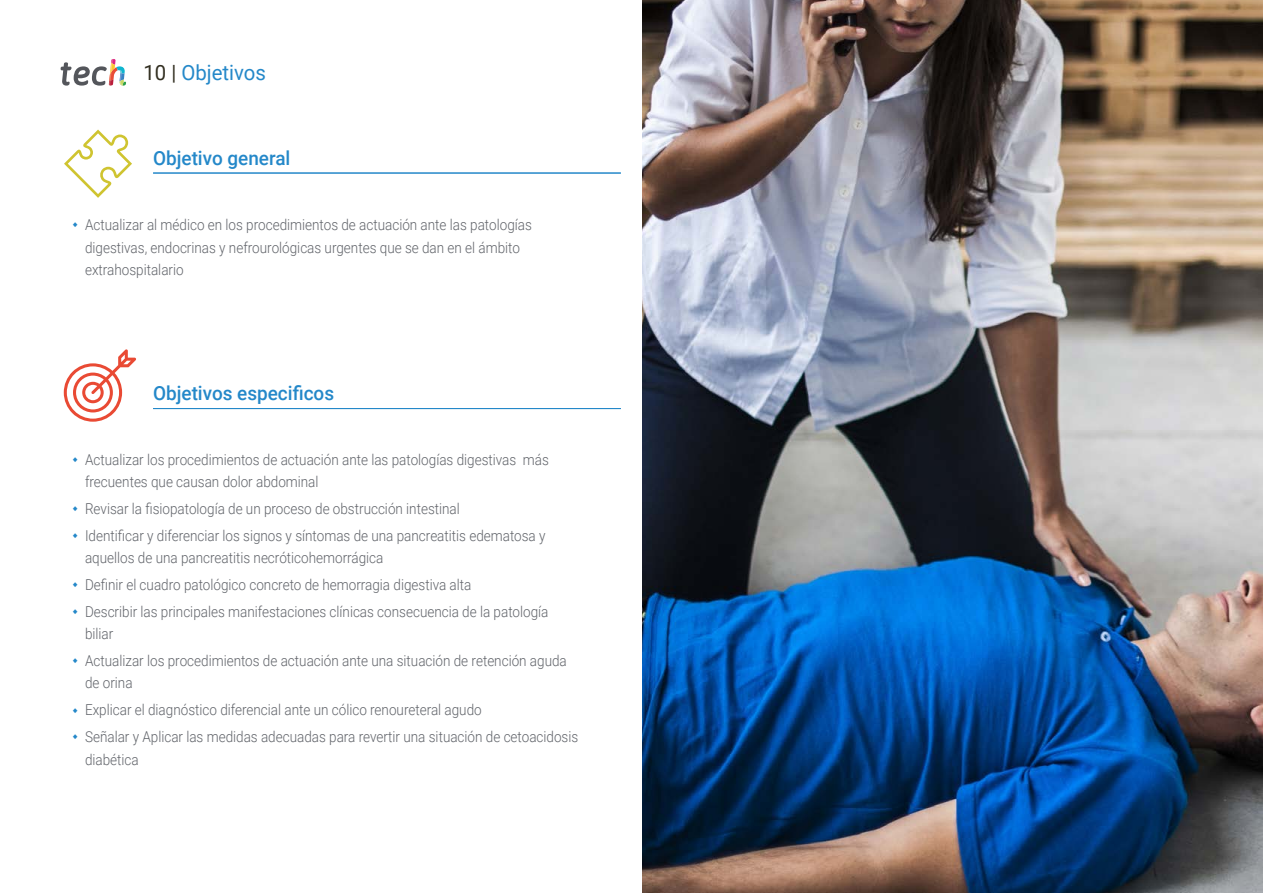
<style>
.page{position:relative;width:1263px;height:893px;background:#fff}
.page>*{position:absolute;margin:0;border:0;box-sizing:border-box;transform-origin:0 0}
.Sección___Pag{font:21px "Roboto";color:#2488c9}
.Subtítulo_Pag{font:500 19.5px "Roboto";color:#2488c9}
.t1{font:300 15px/22.5px "Roboto";color:#61646a;scale:.9 1}
.s1{color:#312e20}
</style>
<div class="page">
<svg style="left:64px;top:349px;width:72px;height:73px"></svg>
<hr style="left:153px;top:173px;width:468px;height:1px;background:#2488c9">
<hr style="left:153px;top:408px;width:468px;height:1px;background:#2488c9">
<svg style="left:64px;top:130px;width:68px;height:68px"></svg>
<img style="left:642px;top:0;width:621px;height:893px">
<svg style="left:61px;top:59px;width:65px;height:27px"></svg>
<p class="Sección___Pag" style="left:144px;top:57px;width:124px"><span class="s1">10 |</span> Objetivos</p>
<p class="Subtítulo_Pag" style="left:153px;top:144px;width:139px">Objetivo general</p>
<p class="t1" style="left:85px;top:213px;width:498px">Actualizar al médico en los procedimientos de actuación ante las patologías digestivas, endocrinas y nefrourológicas urgentes que se dan en el ámbito extrahospitalario</p>
<p class="Subtítulo_Pag" style="left:153px;top:380px;width:183px">Objetivos especificos</p>
<p class="t1" style="left:85px;top:448px;width:517px">Actualizar los procedimientos de actuación ante las patologías digestivas más frecuentes que causan dolor abdominal</p>
<p class="t1" style="left:85px;top:497px;width:418px">Revisar la fisiopatología de un proceso de obstrucción intestinal</p>
<p class="t1" style="left:85px;top:524px;width:513px">Identificar y diferenciar los signos y síntomas de una pancreatitis edematosa y aquellos de una pancreatitis necróticohemorrágica</p>
<p class="t1" style="left:85px;top:573px;width:431px">Definir el cuadro patológico concreto de hemorragia digestiva alta</p>
<p class="t1" style="left:85px;top:600px;width:516px">Describir las principales manifestaciones clínicas consecuencia de la patología biliar</p>
<p class="t1" style="left:85px;top:649px;width:537px">Actualizar los procedimientos de actuación ante una situación de retención aguda de orina</p>
<p class="t1" style="left:85px;top:698px;width:442px">Explicar el diagnóstico diferencial ante un cólico renoureteral agudo</p>
<p class="t1" style="left:85px;top:725px;width:550px">Señalar y Aplicar las medidas adecuadas para revertir una situación de cetoacidosis diabética</p>
</div>
